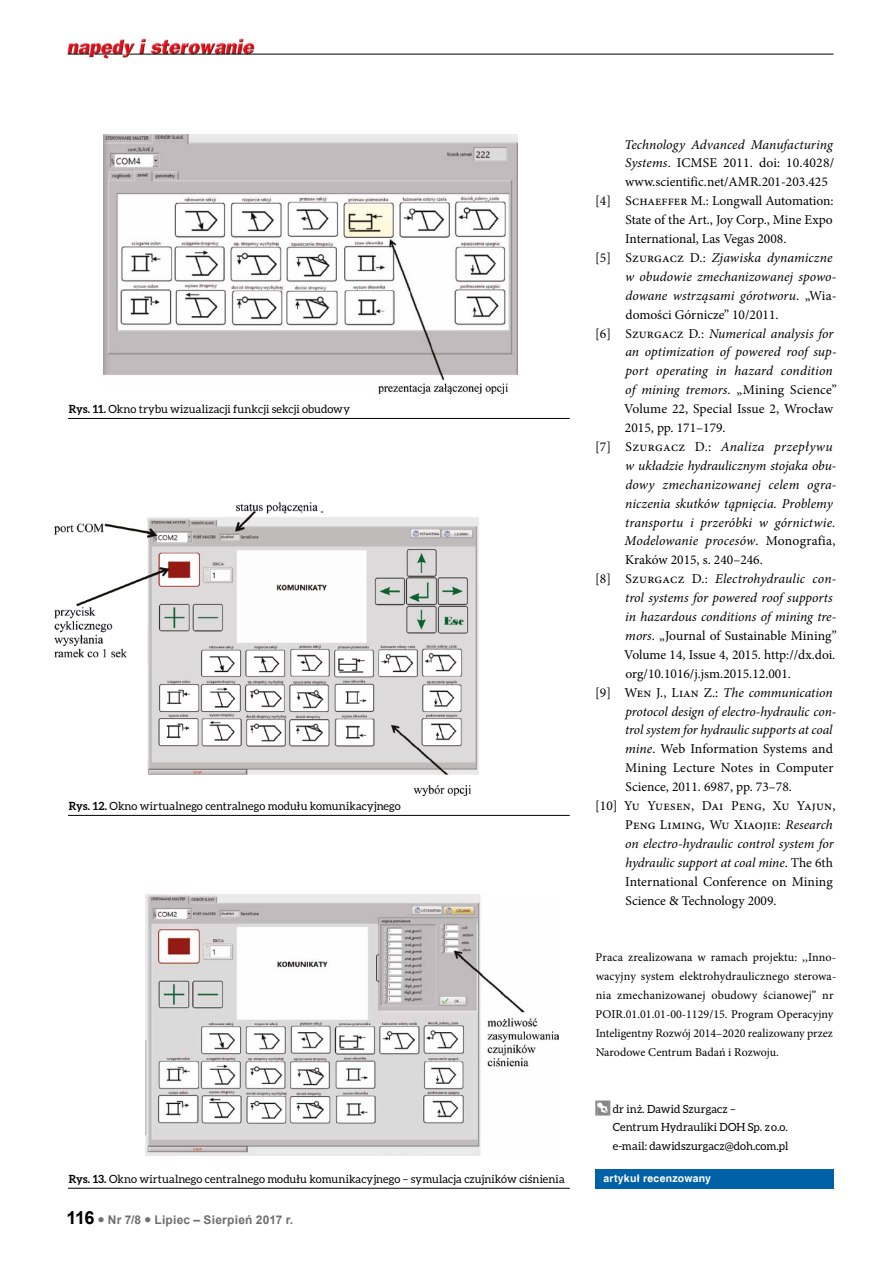
<style>
.page{position:relative;width:893px;height:1263px;background:#fff}
.page>*{position:absolute;margin:0;border:0;box-sizing:border-box;transform-origin:0 0}
.t1{font:italic 13.5px "Minion Pro";color:#000}
.t2{font:13.5px "Minion Pro";color:#000}
.t3{font:italic 13.5px "Minion Pro";letter-spacing:.025em;color:#000}
.t4{font:13.5px "Minion Pro";letter-spacing:.02em;color:#000}
.t5{font:12px/18.9px "Minion Pro";color:#000}
.t6{font:700 12px "Arial";letter-spacing:.02em;color:#706f6f}
.t7{font:11.25px/18.9px "Aleo";letter-spacing:.01em;color:#000}
.t8{font:700 10.5px "Switzerland";letter-spacing:.02em;color:#fff}
.s1{font-weight:700}
.s2{font-size:18px;color:#000}
.s3{font-style:italic}
.s4{font-style:normal}
</style>
<div class="page">
<img style="left:67px;top:38px;width:190px;height:21px">
<hr style="left:129px;top:54px;width:704px;height:1px;background:#000">
<svg style="left:68px;top:54px;width:55px;height:1px"></svg>
<img style="left:104px;top:135px;width:414px;height:258px">
<img style="left:54px;top:502px;width:424px;height:293px">
<img style="left:145px;top:895px;width:414px;height:261px">
<hr style="left:68px;top:418px;width:502px;height:1px;background:#000">
<hr style="left:68px;top:815px;width:502px;height:1px;background:#000">
<hr style="left:68px;top:1188px;width:502px;height:1px;background:#000">
<hr style="left:595px;top:1100px;width:3px;height:15px;background:#878787">
<div style="left:595px;top:1169px;width:238px;height:20px;background:#0061a7"></div>
<svg style="left:598px;top:1100px;width:12px;height:15px"></svg>
<p class="t7" style="left:69px;top:400px;width:283px"><span class="s1">Rys. 11.</span> Okno trybu wizualizacji funkcji sekcji obudowy</p>
<p class="t7" style="left:69px;top:796px;width:333px"><span class="s1">Rys. 12.</span> Okno wirtualnego centralnego modułu komunikacyjnego</p>
<p class="t7" style="left:69px;top:1169px;width:497px"><span class="s1">Rys. 13.</span> Okno wirtualnego centralnego modułu komunikacyjnego – symulacja czujników ciśnienia</p>
<p class="t6" style="left:67px;top:1212px;width:228px"><span class="s2">116</span> ● Nr 7/8 ● Lipiec – Sierpień 2017 r.</p>
<p class="t1" style="left:624px;top:135px;width:210px">Technology Advanced Manufacturing</p>
<p class="t2" style="left:625px;top:154px;width:210px"><span class="s3">Systems</span>. ICMSE 2011. doi: 10.4028/</p>
<p class="t2" style="left:625px;top:173px;width:204px">www.scientific.net/AMR.201-203.425</p>
<p class="t2" style="left:595px;top:192px;width:240px">[4] Schaeffer M.: Longwall Automation:</p>
<p class="t2" style="left:625px;top:211px;width:209px">State of the Art., Joy Corp., Mine Expo</p>
<p class="t2" style="left:625px;top:230px;width:163px">International, Las Vegas 2008.</p>
<p class="t1" style="left:595px;top:248px;width:239px"><span class="s4">[5] Szurgacz D.:</span> Zjawiska dynamiczne</p>
<p class="t1" style="left:625px;top:267px;width:213px">w obudowie zmechanizowanej spowo-</p>
<p class="t1" style="left:625px;top:286px;width:213px">dowane wstrząsami górotworu<span class="s4">. „Wia-</span></p>
<p class="t2" style="left:626px;top:305px;width:155px">domości Górnicze” 10/2011.</p>
<p class="t1" style="left:595px;top:324px;width:240px"><span class="s4">[6] Szurgacz D.:</span> Numerical analysis for</p>
<p class="t1" style="left:625px;top:343px;width:213px">an optimization of powered roof sup-</p>
<p class="t1" style="left:625px;top:362px;width:209px">port operating in hazard condition</p>
<p class="t2" style="left:625px;top:381px;width:213px"><span class="s3">of mining tremors</span>. „Mining Science”</p>
<p class="t2" style="left:624px;top:400px;width:211px">Volume 22, Special Issue 2, Wrocław</p>
<p class="t2" style="left:625px;top:419px;width:102px">2015, pp. 171–179.</p>
<p class="t3" style="left:595px;top:437px;width:239px"><span class="s4">[7] Szurgacz D.:</span> Analiza przepływu</p>
<p class="t1" style="left:625px;top:456px;width:213px">w układzie hydraulicznym stojaka obu-</p>
<p class="t1" style="left:625px;top:475px;width:213px">dowy zmechanizowanej celem ogra-</p>
<p class="t1" style="left:625px;top:494px;width:209px">niczenia skutków tąpnięcia. Problemy</p>
<p class="t1" style="left:625px;top:513px;width:212px">transportu i przeróbki w górnictwie.</p>
<p class="t1" style="left:625px;top:532px;width:212px">Modelowanie procesów<span class="s4">. Monografia,</span></p>
<p class="t2" style="left:625px;top:551px;width:139px">Kraków 2015, s. 240–246.</p>
<p class="t1" style="left:595px;top:570px;width:243px"><span class="s4">[8] Szurgacz D.:</span> Electrohydraulic con-</p>
<p class="t1" style="left:625px;top:589px;width:209px">trol systems for powered roof supports</p>
<p class="t1" style="left:625px;top:607px;width:213px">in hazardous conditions of mining tre-</p>
<p class="t2" style="left:625px;top:627px;width:213px"><span class="s3">mors</span>. „Journal of Sustainable Mining”</p>
<p class="t2" style="left:624px;top:645px;width:213px">Volume 14, Issue 4, 2015. http://dx.doi.</p>
<p class="t2" style="left:626px;top:664px;width:167px">org/10.1016/j.jsm.2015.12.001.</p>
<p class="t2" style="left:595px;top:683px;width:239px">[9] Wen J., Lian Z.: <span class="s3">The communication</span></p>
<p class="t1" style="left:625px;top:702px;width:212px">protocol design of electro-hydraulic con-</p>
<p class="t1" style="left:625px;top:721px;width:209px">trol system for hydraulic supports at coal</p>
<p class="t2" style="left:625px;top:740px;width:209px"><span class="s3">mine</span>. Web Information Systems and</p>
<p class="t2" style="left:625px;top:759px;width:210px">Mining Lecture Notes in Computer</p>
<p class="t2" style="left:625px;top:778px;width:168px">Science, 2011. 6987, pp. 73–78.</p>
<p class="t4" style="left:595px;top:797px;width:242px">[10] Yu Yuesen, Dai Peng, Xu Yajun,</p>
<p class="t2" style="left:625px;top:816px;width:209px">Peng Liming, Wu Xiaojie: <span class="s3">Research</span></p>
<p class="t1" style="left:625px;top:834px;width:210px">on electro-hydraulic control system for</p>
<p class="t1" style="left:625px;top:853px;width:209px">hydraulic support at coal mine<span class="s4">. The 6th</span></p>
<p class="t2" style="left:625px;top:872px;width:209px">International Conference on Mining</p>
<p class="t2" style="left:625px;top:891px;width:153px">Science &amp; Technology 2009.</p>
<p class="t5" style="left:596px;top:948px;width:242px">Praca zrealizowana w ramach projektu: ,,Inno&shy;wacyjny system elektrohydraulicznego sterowa&shy;nia zmechanizowanej obudowy ścianowej” nr POIR.01.01.01-00-1129/15. Program Operacyjny Inteligentny Rozwój 2014–2020 realizowany przez Narodowe Centrum Badań i Rozwoju.</p>
<p class="t7" style="left:613px;top:1099px;width:177px">dr inż. Dawid Szurgacz –<br>Centrum Hydrauliki DOH Sp. z o.o. e-mail: dawidszurgacz@doh.com.pl</p>
<p class="t8" style="left:603px;top:1172px;width:109px">artykuł recenzowany</p>
</div>
